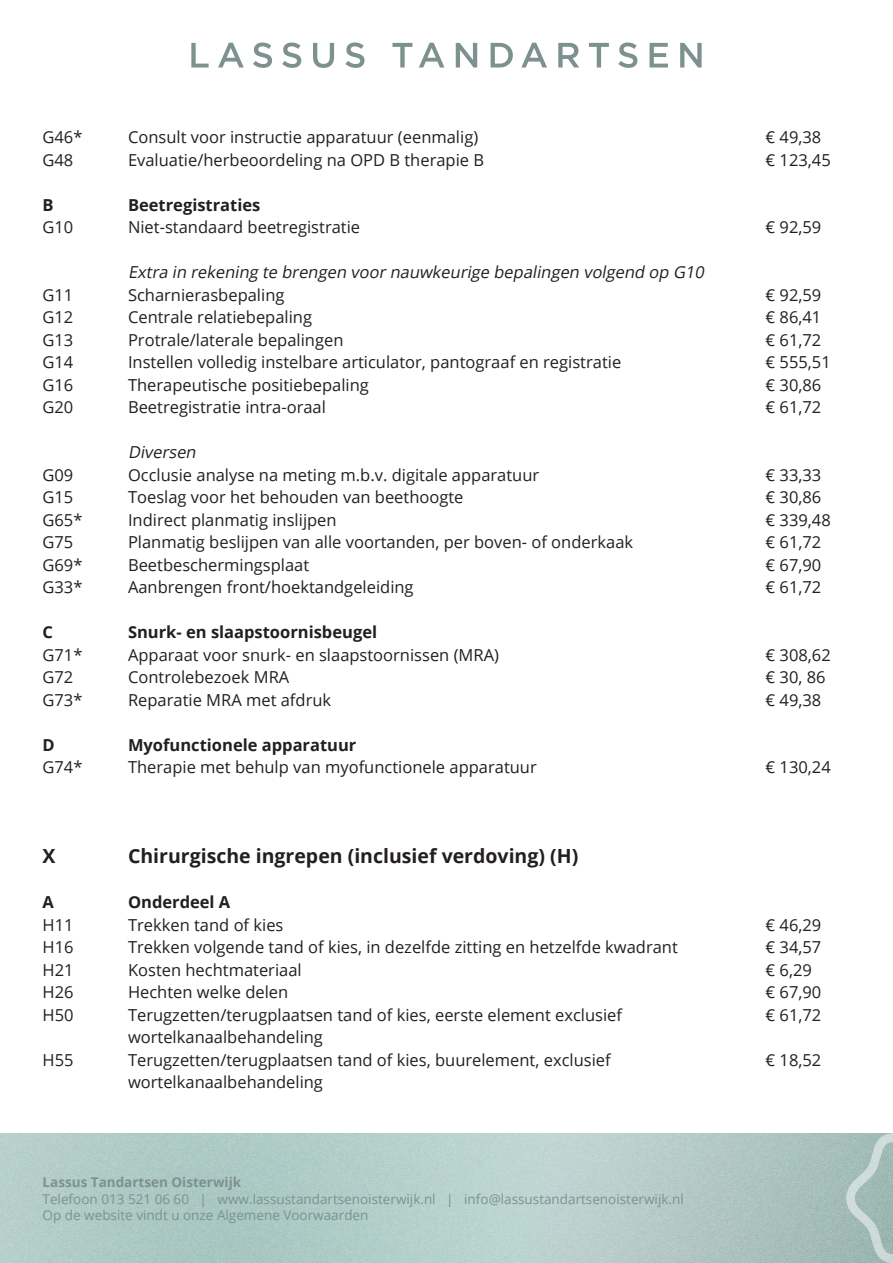
<style>
.page{position:relative;width:893px;height:1263px;background:#fff}
.page>*{position:absolute;margin:0;border:0;box-sizing:border-box;transform-origin:0 0}
.Body_text{font:700 19.5px "Open Sans";color:#231f20}
.Body_text-2{font:16.5px "Open Sans";color:#231f20}
.Body_text-3{font:700 16.5px "Open Sans";color:#231f20}
.Body_text-4{font:italic 16.5px "Open Sans";color:#231f20}
.Infos{font:13.5px/16.5px "Open Sans";color:#7d918f}
.t1{font:700 13.5px "Open Sans";color:#7d918f}
</style>
<div class="page">
<svg style="left:191px;top:43px;width:18px;height:25px"></svg>
<svg style="left:218px;top:43px;width:26px;height:25px"></svg>
<svg style="left:253px;top:43px;width:19px;height:25px"></svg>
<svg style="left:282px;top:43px;width:19px;height:25px"></svg>
<svg style="left:313px;top:43px;width:21px;height:25px"></svg>
<svg style="left:345px;top:43px;width:19px;height:25px"></svg>
<svg style="left:392px;top:43px;width:20px;height:25px"></svg>
<svg style="left:419px;top:43px;width:25px;height:25px"></svg>
<svg style="left:456px;top:43px;width:21px;height:25px"></svg>
<svg style="left:491px;top:43px;width:22px;height:25px"></svg>
<svg style="left:521px;top:43px;width:26px;height:25px"></svg>
<svg style="left:558px;top:43px;width:21px;height:25px"></svg>
<svg style="left:589px;top:43px;width:20px;height:25px"></svg>
<svg style="left:618px;top:43px;width:19px;height:25px"></svg>
<svg style="left:649px;top:43px;width:19px;height:25px"></svg>
<svg style="left:680px;top:43px;width:22px;height:25px"></svg>
<img style="left:0;top:1133px;width:846px;height:130px">
<svg style="left:846px;top:1133px;width:47px;height:130px;background:#a9c0bc"></svg>
<p class="Body_text-2" style="left:43px;top:126px;width:41px">G46*</p>
<p class="Body_text-2" style="left:128px;top:126px;width:352px">Consult voor instructie apparatuur (eenmalig)</p>
<p class="Body_text-2" style="left:766px;top:126px;width:57px">€ 49,38</p>
<p class="Body_text-2" style="left:43px;top:149px;width:32px">G48</p>
<p class="Body_text-2" style="left:128px;top:149px;width:358px">Evaluatie/herbeoordeling na OPD B therapie B</p>
<p class="Body_text-2" style="left:766px;top:149px;width:67px">€ 123,45</p>
<p class="Body_text-3" style="left:43px;top:193px;width:13px">B</p>
<p class="Body_text-3" style="left:128px;top:193px;width:134px">Beetregistraties</p>
<p class="Body_text-2" style="left:43px;top:216px;width:32px">G10</p>
<p class="Body_text-2" style="left:128px;top:216px;width:234px">Niet-standaard beetregistratie</p>
<p class="Body_text-2" style="left:766px;top:216px;width:57px">€ 92,59</p>
<p class="Body_text-4" style="left:128px;top:261px;width:581px">Extra in rekening te brengen voornauwkeurige bepalingen volgend op G10</p>
<p class="Body_text-2" style="left:43px;top:284px;width:32px">G11</p>
<p class="Body_text-2" style="left:128px;top:284px;width:158px">Scharnierasbepaling</p>
<p class="Body_text-2" style="left:766px;top:284px;width:57px">€ 92,59</p>
<p class="Body_text-2" style="left:43px;top:306px;width:32px">G12</p>
<p class="Body_text-2" style="left:128px;top:306px;width:186px">Centrale relatiebepaling</p>
<p class="Body_text-2" style="left:766px;top:306px;width:57px">€ 86,41</p>
<p class="Body_text-2" style="left:43px;top:329px;width:32px">G13</p>
<p class="Body_text-2" style="left:128px;top:329px;width:217px">Protrale/laterale bepalingen</p>
<p class="Body_text-2" style="left:766px;top:329px;width:57px">€ 61,72</p>
<p class="Body_text-2" style="left:43px;top:351px;width:32px">G14</p>
<p class="Body_text-2" style="left:128px;top:351px;width:495px">Instellen volledig instelbare articulator, pantograaf en registratie</p>
<p class="Body_text-2" style="left:766px;top:351px;width:67px">€ 555,51</p>
<p class="Body_text-2" style="left:43px;top:374px;width:32px">G16</p>
<p class="Body_text-2" style="left:128px;top:374px;width:242px">Therapeutische positiebepaling</p>
<p class="Body_text-2" style="left:766px;top:374px;width:57px">€ 30,86</p>
<p class="Body_text-2" style="left:43px;top:396px;width:32px">G20</p>
<p class="Body_text-2" style="left:128px;top:396px;width:199px">Beetregistratie intra-oraal</p>
<p class="Body_text-2" style="left:766px;top:396px;width:57px">€ 61,72</p>
<p class="Body_text-4" style="left:128px;top:441px;width:73px">Diversen</p>
<p class="Body_text-2" style="left:43px;top:464px;width:32px">G09</p>
<p class="Body_text-2" style="left:128px;top:464px;width:413px">Occlusie analyse na meting m.b.v. digitale apparatuur</p>
<p class="Body_text-2" style="left:766px;top:464px;width:57px">€ 33,33</p>
<p class="Body_text-2" style="left:43px;top:486px;width:32px">G15</p>
<p class="Body_text-2" style="left:128px;top:486px;width:337px">Toeslag voor het behouden van beethoogte</p>
<p class="Body_text-2" style="left:766px;top:486px;width:57px">€ 30,86</p>
<p class="Body_text-2" style="left:43px;top:509px;width:41px">G65*</p>
<p class="Body_text-2" style="left:128px;top:509px;width:210px">Indirect planmatig inslijpen</p>
<p class="Body_text-2" style="left:766px;top:509px;width:67px">€ 339,48</p>
<p class="Body_text-2" style="left:43px;top:531px;width:32px">G75</p>
<p class="Body_text-2" style="left:128px;top:531px;width:507px">Planmatig beslijpen van alle voortanden, per boven- of onderkaak</p>
<p class="Body_text-2" style="left:766px;top:531px;width:57px">€ 61,72</p>
<p class="Body_text-2" style="left:43px;top:554px;width:41px">G69*</p>
<p class="Body_text-2" style="left:128px;top:554px;width:183px">Beetbeschermingsplaat</p>
<p class="Body_text-2" style="left:766px;top:554px;width:57px">€ 67,90</p>
<p class="Body_text-2" style="left:43px;top:576px;width:41px">G33*</p>
<p class="Body_text-2" style="left:128px;top:576px;width:287px">Aanbrengen front/hoektandgeleiding</p>
<p class="Body_text-2" style="left:766px;top:576px;width:57px">€ 61,72</p>
<p class="Body_text-3" style="left:43px;top:621px;width:12px">C</p>
<p class="Body_text-3" style="left:128px;top:621px;width:251px">Snurk- en slaapstoornisbeugel</p>
<p class="Body_text-2" style="left:43px;top:644px;width:41px">G71*</p>
<p class="Body_text-2" style="left:128px;top:644px;width:372px">Apparaat voor snurk- en slaapstoornissen (MRA)</p>
<p class="Body_text-2" style="left:766px;top:644px;width:67px">€ 308,62</p>
<p class="Body_text-2" style="left:43px;top:666px;width:32px">G72</p>
<p class="Body_text-2" style="left:128px;top:666px;width:163px">Controlebezoek MRA</p>
<p class="Body_text-2" style="left:766px;top:666px;width:62px">€ 30, 86</p>
<p class="Body_text-2" style="left:43px;top:689px;width:41px">G73*</p>
<p class="Body_text-2" style="left:128px;top:689px;width:205px">Reparatie MRA met afdruk</p>
<p class="Body_text-2" style="left:766px;top:689px;width:57px">€ 49,38</p>
<p class="Body_text-3" style="left:43px;top:733px;width:14px">D</p>
<p class="Body_text-3" style="left:128px;top:733px;width:230px">Myofunctionele apparatuur</p>
<p class="Body_text-2" style="left:43px;top:756px;width:41px">G74*</p>
<p class="Body_text-2" style="left:128px;top:756px;width:410px">Therapie met behulp van myofunctionele apparatuur</p>
<p class="Body_text-2" style="left:766px;top:756px;width:67px">€ 130,24</p>
<p class="Body_text" style="left:43px;top:842px;width:15px">X</p>
<p class="Body_text" style="left:128px;top:842px;width:452px">Chirurgische ingrepen (inclusief verdoving) (H)</p>
<p class="Body_text-3" style="left:43px;top:891px;width:13px">A</p>
<p class="Body_text-3" style="left:128px;top:891px;width:104px">Onderdeel A</p>
<p class="Body_text-2" style="left:43px;top:914px;width:33px">H11</p>
<p class="Body_text-2" style="left:128px;top:914px;width:157px">Trekken tand of kies</p>
<p class="Body_text-2" style="left:766px;top:914px;width:57px">€ 46,29</p>
<p class="Body_text-2" style="left:43px;top:936px;width:33px">H16</p>
<p class="Body_text-2" style="left:128px;top:936px;width:551px">Trekken volgende tand of kies, in dezelfde zitting en hetzelfde kwadrant</p>
<p class="Body_text-2" style="left:766px;top:936px;width:57px">€ 34,57</p>
<p class="Body_text-2" style="left:43px;top:959px;width:33px">H21</p>
<p class="Body_text-2" style="left:128px;top:959px;width:175px">Kosten hechtmateriaal</p>
<p class="Body_text-2" style="left:766px;top:959px;width:48px">€ 6,29</p>
<p class="Body_text-2" style="left:43px;top:981px;width:33px">H26</p>
<p class="Body_text-2" style="left:128px;top:981px;width:162px">Hechten welke delen</p>
<p class="Body_text-2" style="left:766px;top:981px;width:57px">€ 67,90</p>
<p class="Body_text-2" style="left:43px;top:1004px;width:33px">H50</p>
<p class="Body_text-2" style="left:128px;top:1004px;width:496px">Terugzetten/terugplaatsen tand of kies, eerste element exclusief</p>
<p class="Body_text-2" style="left:766px;top:1004px;width:57px">€ 61,72</p>
<p class="Body_text-2" style="left:128px;top:1026px;width:196px">wortelkanaalbehandeling</p>
<p class="Body_text-2" style="left:43px;top:1049px;width:33px">H55</p>
<p class="Body_text-2" style="left:128px;top:1049px;width:484px">Terugzetten/terugplaatsen tand of kies, buurelement, exclusief</p>
<p class="Body_text-2" style="left:766px;top:1049px;width:57px">€ 18,52</p>
<p class="Body_text-2" style="left:128px;top:1071px;width:196px">wortelkanaalbehandeling</p>
<p class="t1" style="left:43px;top:1173px;width:200px">Lassus Tandartsen Oisterwijk</p>
<p class="Infos" style="left:43px;top:1190px;width:643px">Telefoon 013 521 06 60 | www.lassustandartsenoisterwijk.nl | info@lassustandartsenoisterwijk.nl<br>Op de website vindt u onze Algemene Voorwaarden</p>
</div>
